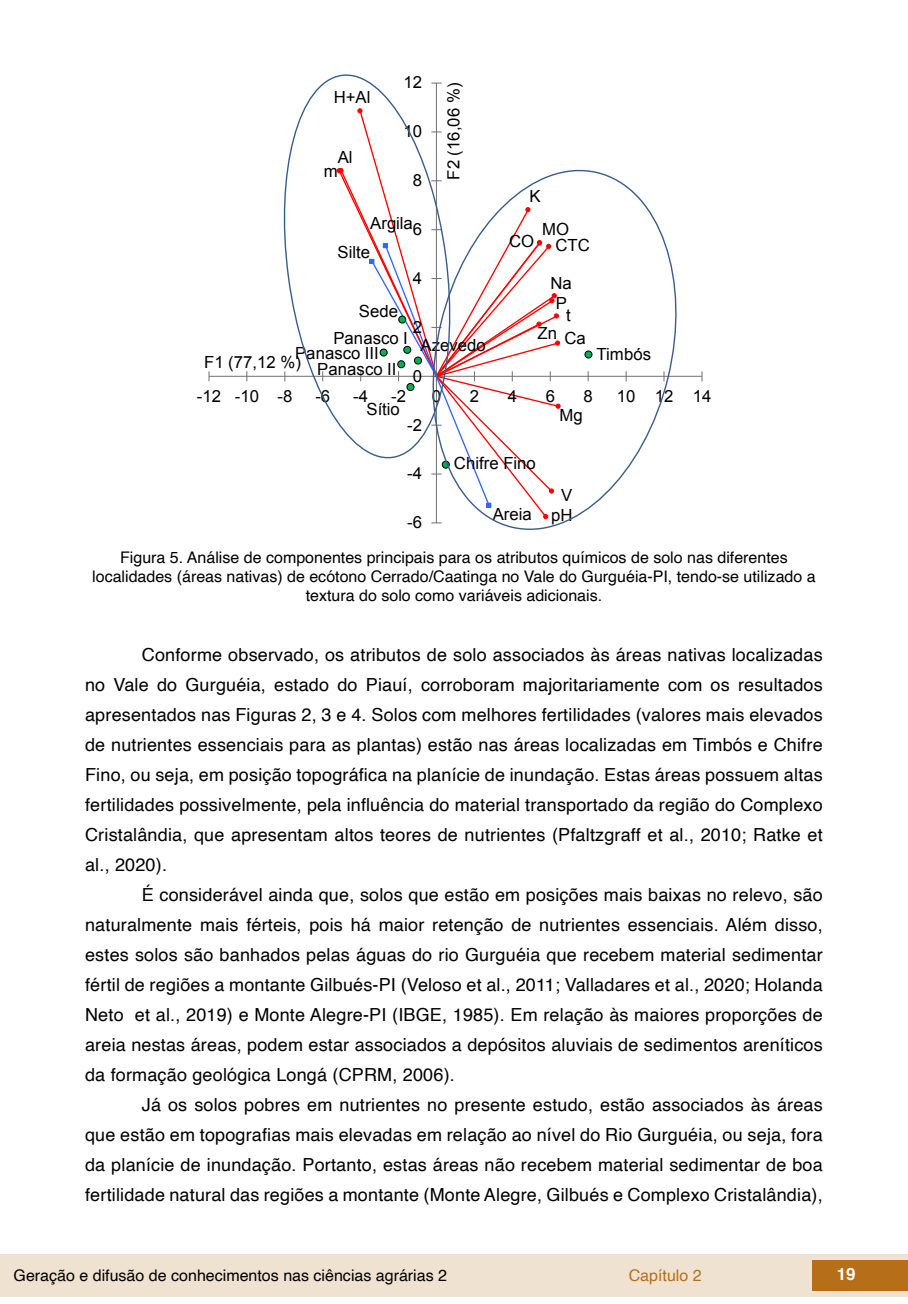
<style>
.page{position:relative;width:908px;height:1304px;background:#fff}
.page>*{position:absolute;margin:0;border:0;box-sizing:border-box;transform-origin:0 0}
.txt{font:18px/30px "Helvetica";letter-spacing:.01em;color:#000;text-align:justify}
.t1{font:16.8px/30.8px "Arial";letter-spacing:.005em;color:#000}
.t2{font:700 16.8px "Helvetica";color:#fff}
.imagens_graf_tab{font:16px/19.2px "Helvetica";color:#000;text-align:center}
.t3{font:16px "Helvetica";color:#b66e19}
</style>
<div class="page">
<div style="left:0;top:1254px;width:906px;height:43px;background:#f0e2d1"></div>
<div style="left:812px;top:1261px;width:95px;height:30px;background:#b66e19"></div>
<hr style="left:209px;top:376px;width:492px;height:1px;background:#717171">
<svg style="left:431px;top:169px;width:260px;height:361px"></svg>
<svg style="left:274px;top:74px;width:187px;height:391px"></svg>
<p class="t1" style="left:333px;top:82px;width:38px">H+Al</p>
<p class="t1" style="left:337px;top:141px;width:16px">Al</p>
<p class="t1" style="left:323px;top:156px;width:15px">m</p>
<p class="t1" style="left:403px;top:67px;width:20px">12</p>
<p class="t1" style="left:403px;top:116px;width:20px">10</p>
<p class="t1" style="left:412px;top:165px;width:11px">8</p>
<p class="t1" style="left:370px;top:208px;width:44px">Argila</p>
<p class="t1" style="left:412px;top:214px;width:11px">6</p>
<p class="t1" style="left:337px;top:237px;width:34px">Silte</p>
<p class="t1" style="left:358px;top:296px;width:41px">Sede</p>
<p class="t1" style="left:412px;top:263px;width:11px">4</p>
<p class="t1" style="left:438px;top:180px;width:98px;rotate:-90deg">F2 (16,06 %)</p>
<p class="t1" style="left:412px;top:312px;width:11px">2</p>
<p class="t1" style="left:317px;top:323px;width:92px;text-indent:16px">Panasco I<br>Panasco II</p>
<p class="t1" style="left:420px;top:330px;width:67px">Azevedo</p>
<p class="t1" style="left:295px;top:338px;width:85px">Panasco III</p>
<p class="t1" style="left:204px;top:347px;width:98px">F1 (77,12 %)</p>
<p class="t1" style="left:412px;top:361px;width:11px">0</p>
<p class="t1" style="left:529px;top:180px;width:13px">K</p>
<p class="t1" style="left:509px;top:226px;width:27px">CO</p>
<p class="t1" style="left:542px;top:214px;width:28px">MO</p>
<p class="t1" style="left:555px;top:229px;width:36px">CTC</p>
<p class="t1" style="left:550px;top:268px;width:23px">Na</p>
<p class="t1" style="left:537px;top:288px;width:31px;line-height:30px;text-indent:18px">P<br>Zn</p>
<p class="t1" style="left:565px;top:300px;width:6px">t</p>
<p class="t1" style="left:564px;top:323px;width:23px">Ca</p>
<p class="t1" style="left:596px;top:339px;width:56px">Timbós</p>
<p class="t1" style="left:197px;top:381px;width:97px">-12 -10 -8</p>
<p class="t1" style="left:315px;top:381px;width:16px">-6</p>
<p class="t1" style="left:353px;top:381px;width:16px">-4</p>
<p class="t1" style="left:391px;top:381px;width:16px">-2</p>
<p class="t1" style="left:432px;top:381px;width:11px">0</p>
<p class="t1" style="left:469px;top:381px;width:11px">2</p>
<p class="t1" style="left:507px;top:381px;width:11px">4</p>
<p class="t1" style="left:545px;top:381px;width:11px">6</p>
<p class="t1" style="left:583px;top:381px;width:11px">8</p>
<p class="t1" style="left:616px;top:381px;width:96px">10 12 14</p>
<p class="t1" style="left:366px;top:394px;width:35px">Sítio</p>
<p class="t1" style="left:559px;top:399px;width:25px">Mg</p>
<p class="t1" style="left:407px;top:409px;width:16px">-2</p>
<p class="t1" style="left:407px;top:458px;width:16px">-4</p>
<p class="t1" style="left:407px;top:507px;width:16px">-6</p>
<p class="t1" style="left:454px;top:448px;width:83px">Chifre Fino</p>
<p class="t1" style="left:492px;top:499px;width:41px">Areia</p>
<p class="t1" style="left:561px;top:480px;width:13px">V</p>
<p class="t1" style="left:551px;top:500px;width:23px">pH</p>
<p class="imagens_graf_tab" style="left:92px;top:548px;width:724px">Figura 5. Análise de componentes principais para os atributos químicos de solo nas diferentes localidades (áreas nativas) de ecótono Cerrado/Caatinga no Vale do Gurguéia-PI, tendo-se utilizado a textura do solo como variáveis adicionais.</p>
<p class="txt" style="left:85px;top:640px;width:738px;text-indent:57px">Conforme observado, os atributos de solo associados às áreas nativas localizadas no Vale do Gurguéia, estado do Piauí, corroboram majoritariamente com os resultados apresentados nas Figuras 2, 3 e 4. Solos com melhores fertilidades (valores mais elevados de nutrientes essenciais para as plantas) estão nas áreas localizadas em Timbós e Chifre Fino, ou seja, em posição topográfica na planície de inundação. Estas áreas possuem altas fertilidades possivelmente, pela influência do material transportado da região do Complexo Cristalândia, que apresentam altos teores de nutrientes (Pfaltzgraff et al., 2010; Ratke et al., 2020).</p>
<p class="txt" style="left:85px;top:880px;width:738px;text-indent:57px">É considerável ainda que, solos que estão em posições mais baixas no relevo, são naturalmente mais férteis, pois há maior retenção de nutrientes essenciais. Além disso, estes solos são banhados pelas águas do rio Gurguéia que recebem material sedimentar fértil de regiões a montante Gilbués-PI (Veloso et al., 2011; Valladares et al., 2020; Holanda Neto et al., 2019) e Monte Alegre-PI (IBGE, 1985). Em relação às maiores proporções de areia nestas áreas, podem estar associados a depósitos aluviais de sedimentos areníticos da formação geológica Longá (CPRM, 2006).</p>
<p class="txt" style="left:85px;top:1091px;width:738px;text-indent:57px">Já os solos pobres em nutrientes no presente estudo, estão associados às áreas que estão em topografias mais elevadas em relação ao nível do Rio Gurguéia, ou seja, fora da planície de inundação. Portanto, estas áreas não recebem material sedimentar de boa fertilidade natural das regiões a montante (Monte Alegre, Gilbués e Complexo Cristalândia),</p>
<p class="imagens_graf_tab" style="left:14px;top:1266px;width:435px">Geração e difusão de conhecimentos nas ciências agrárias 2</p>
<p class="t3" style="left:628px;top:1263px;width:74px">Capítulo 2</p>
<p class="t2" style="left:836px;top:1261px;width:20px">19</p>
</div>
